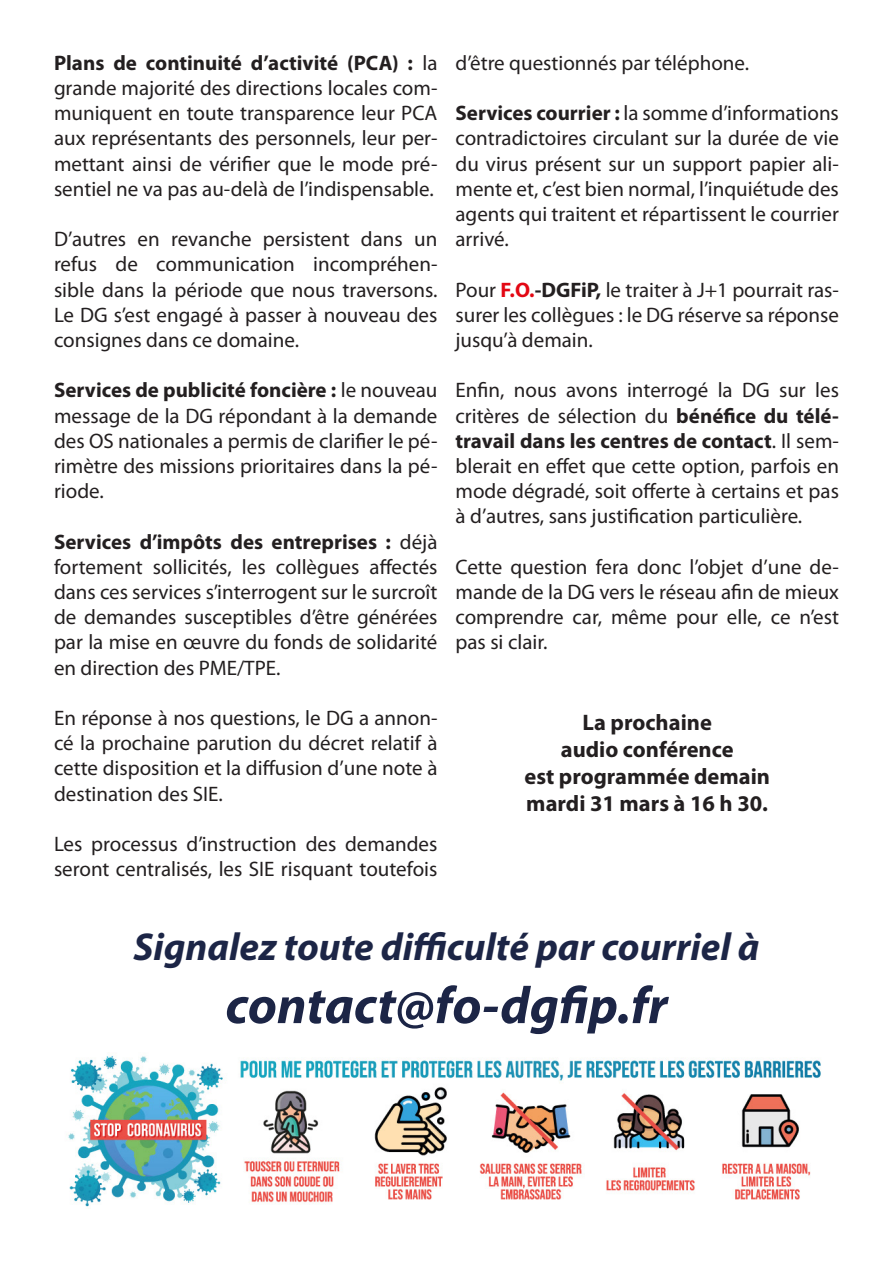
<style>
.page{position:relative;width:893px;height:1263px;background:#fff}
.page>*{position:absolute;margin:0;border:0;box-sizing:border-box;transform-origin:0 0}
.t1{font:italic 700 52.5px "Myriad Pro";color:#1c2546}
.t2{font:italic 700 39px "Myriad Pro";color:#1c2546}
.t3{font:700 22.5px "Myriad Pro";color:#231f20}
.t4{font:21px/25.2px "Myriad Pro";color:#231f20;text-align:justify}
.s1{font-weight:700}
.s2{font-weight:700;color:#e30713}
</style>
<div class="page">
<img style="left:68px;top:1055px;width:753px;height:152px">
<p class="t4" style="left:54px;top:50px;width:385px"><span class="s1">Plans de continuité d’activité (PCA) :</span> la grande majorité des directions locales com&shy;muniquent en toute transparence leur PCA aux représentants des personnels, leur per&shy;mettant ainsi de vérifier que le mode pré&shy;sentiel ne va pas au-delà de l’indispensable.</p>
<p class="t4" style="left:54px;top:226px;width:385px">D’autres en revanche persistent dans un refus de communication incompréhen&shy;sible dans la période que nous traversons.<br>Le DG s’est engagé à passer à nouveau des consignes dans ce domaine.</p>
<p class="t4" style="left:54px;top:377px;width:385px"><span class="s1">Services de publicité foncière :</span> le nouveau message de la DG répondant à la demande des OS nationales a permis de clarifier le pé&shy;rimètre des missions prioritaires dans la pé&shy;riode.</p>
<p class="t4" style="left:54px;top:529px;width:385px"><span class="s1">Services d’impôts des entreprises :</span> déjà fortement sollicités, les collègues affectés dans ces services s’interrogent sur le surcroît de demandes susceptibles d’être générées par la mise en œuvre du fonds de solidarité en direction des PME/TPE.</p>
<p class="t4" style="left:54px;top:705px;width:385px">En réponse à nos questions, le DG a annon&shy;cé la prochaine parution du décret relatif à cette disposition et la diffusion d’une note à destination des SIE.</p>
<p class="t4" style="left:54px;top:831px;width:385px">Les processus d’instruction des demandes seront centralisés, les SIE risquant toutefois</p>
<p class="t4" style="left:455px;top:50px;width:295px">d’être questionnés par téléphone.</p>
<p class="t4" style="left:455px;top:100px;width:385px"><span class="s1">Services courrier :</span> la somme d’informations contradictoires circulant sur la durée de vie du virus présent sur un support papier ali&shy;mente et, c’est bien normal, l’inquiétude des agents qui traitent et répartissent le courrier arrivé.</p>
<p class="t4" style="left:455px;top:277px;width:385px">Pour <span class="s2">F.O.</span><span class="s1">-DGFiP,</span> le traiter à J+1 pourrait ras&shy;surer les collègues : le DG réserve sa réponse jusqu’à demain.</p>
<p class="t4" style="left:455px;top:377px;width:385px">Enfin, nous avons interrogé la DG sur les critères de sélection du <span class="s1">bénéfice du télé&shy;travail dans les centres de contact</span>. Il sem&shy;blerait en effet que cette option, parfois en mode dégradé, soit offerte à certains et pas à d’autres, sans justification particulière.</p>
<p class="t4" style="left:455px;top:554px;width:385px">Cette question fera donc l’objet d’une de&shy;mande de la DG vers le réseau afin de mieux comprendre car, même pour elle, ce n’est pas si clair.</p>
<p class="t3" style="left:583px;top:708px;width:131px">La prochaine</p>
<p class="t3" style="left:561px;top:735px;width:174px">audio conférence</p>
<p class="t3" style="left:524px;top:762px;width:247px">est programmée demain</p>
<p class="t3" style="left:526px;top:789px;width:243px">mardi 31 mars à 16 h 30.</p>
<p class="t2" style="left:134px;top:921px;width:627px">Signalez toute difficulté par courriel à</p>
<p class="t1" style="left:225px;top:971px;width:444px">contact@fo-dgfip.fr</p>
</div>
